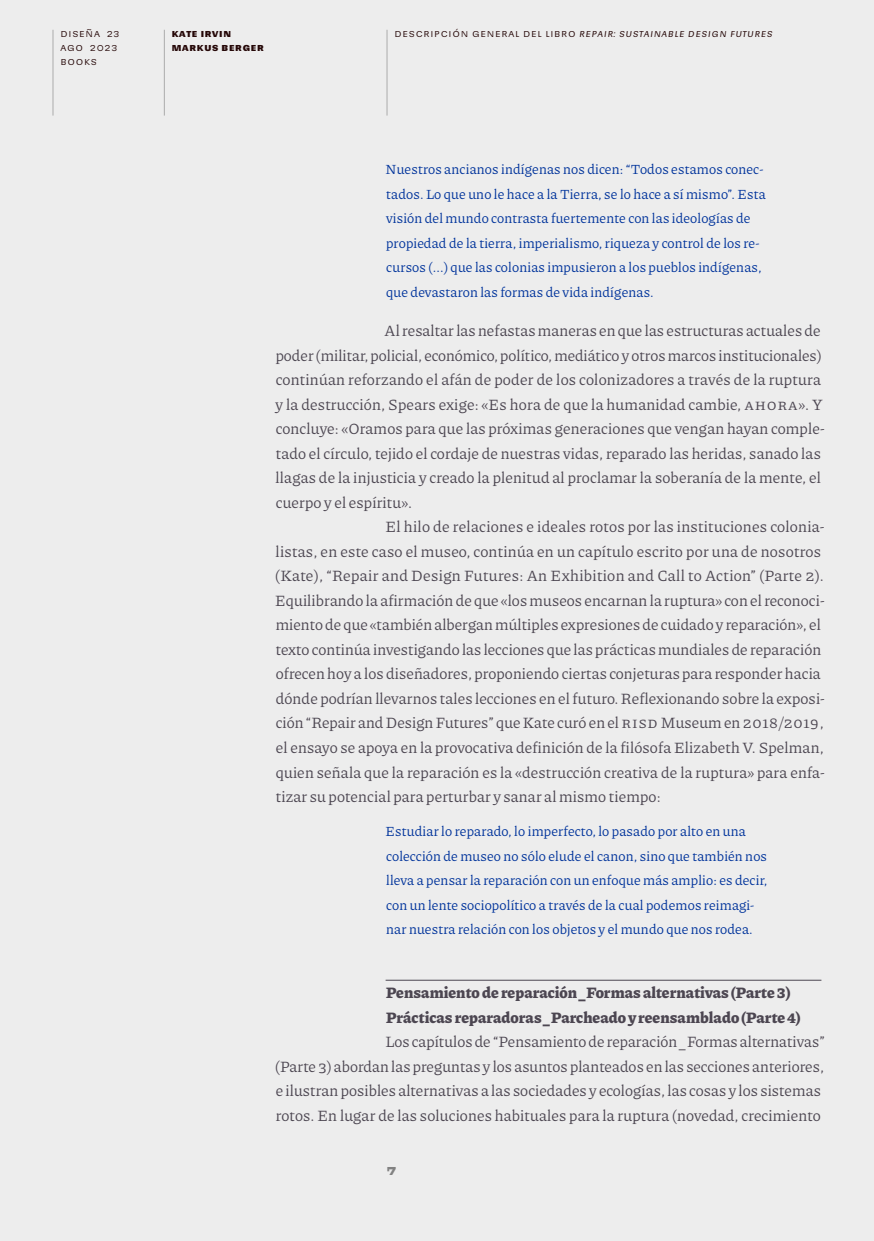
<style>
.page{position:relative;width:874px;height:1241px;background:#fff}
.page>*{position:absolute;margin:0;border:0;box-sizing:border-box;transform-origin:0 0}
.Texto_con_sangría{font:15.75px/24.5px "Piazzolla";letter-spacing:.005em;color:#4c4651}
.Subtítulo_I_sin__r{font:800 15.75px "Piazzolla";letter-spacing:.005em;color:#4c4651}
.Subtítulo_I{font:800 15.75px "Piazzolla";letter-spacing:.005em;color:#4c4651}
.cita{font:14px/24.5px "Piazzolla";letter-spacing:.01em;color:#00339b}
.t1{font:700 14px "Sudamerican Grotesk";color:#828282}
.t2{font:italic 10.5px "Sudamerican Grotesk";letter-spacing:.07em;color:#260808}
.t3{font:700 10.5px/14px "Sudamerican Grotesk";letter-spacing:.07em;color:#260808}
.t4{font:10.5px/14px "Sudamerican Grotesk";letter-spacing:.07em;color:#260808}
.s1{font-style:normal}
</style>
<div class="page">
<div style="left:0;top:0;width:873px;height:1240px;background:#ededed"></div>
<hr style="left:52px;top:30px;width:1px;height:85px;background:#ababab">
<hr style="left:164px;top:30px;width:1px;height:85px;background:#ababab">
<hr style="left:386px;top:30px;width:1px;height:85px;background:#ababab">
<hr style="left:385px;top:979px;width:436px;height:1px;background:#4c4651">
<p class="t4" style="left:60px;top:26px;width:60px">Diseña 23</p>
<p class="t2" style="left:394px;top:24px;width:379px"><span class="s1">Descripción general d el libro</span> Repair: Sustainable Design Futures</p>
<p class="t4" style="left:60px;top:40px;width:58px">ago 2023<br>Books</p>
<p class="t3" style="left:172px;top:26px;width:93px">Kate Irvin<br>Markus Berger</p>
<p class="cita" style="left:385px;top:157px;width:381px">Nuestros ancianos indígenas nos dicen: “Todos estamos conec&shy;tados. Lo que uno le hace a la Tierra, se lo hace a sí mismo”. Esta visión del mundo contrasta fuertemente con las ideologías de propiedad de la tierra, imperialismo, riqueza y control de los re&shy;cursos (...) que las colonias impusieron a los pueblos indígenas, que devastaron las formas de vida indígenas.</p>
<p class="Texto_con_sangría" style="left:275px;top:318px;width:550px;text-indent:109px">Al resaltar las nefastas maneras en que las estructuras actuales de poder (militar, policial, económico, político, mediático y otros marcos institucionales) continúan reforzando el afán de poder de los colonizadores a través de la ruptura y la destrucción, Spears exige: «Es hora de que la humanidad cambie, AHORA». Y concluye: «Oramos para que las próximas generaciones que vengan hayan comple&shy;tado el círculo, tejido el cordaje de nuestras vidas, reparado las heridas, sanado las llagas de la injusticia y creado la plenitud al proclamar la soberanía de la mente, el cuerpo y el espíritu».</p>
<p class="Texto_con_sangría" style="left:275px;top:514px;width:550px;text-indent:110px">El hilo de relaciones e ideales rotos por las instituciones colonia&shy;listas, en este caso el museo, continúa en un capítulo escrito por una de nosotros (Kate), “Repair and Design Futures: An Exhibition and Call to Action” (Parte 2).<br>Equilibrando la afirmación de que «los museos encarnan la ruptura» con el reconoci&shy;miento de que «también albergan múltiples expresiones de cuidado y reparación», el texto continúa investigando las lecciones que las prácticas mundiales de reparación ofrecen hoy a los diseñadores, proponiendo ciertas conjeturas para responder hacia dónde podrían llevarnos tales lecciones en el futuro. Reflexionando sobre la exposi&shy;ción “Repair and Design Futures” que Kate curó en el RISD Museum en 2018/2019, el ensayo se apoya en la provocativa definición de la filósofa Elizabeth V. Spelman, quien señala que la reparación es la «destrucción creativa de la ruptura» para enfa&shy;tizar su potencial para perturbar y sanar al mismo tiempo:</p>
<p class="cita" style="left:385px;top:818px;width:383px">Estudiar lo reparado, lo imperfecto, lo pasado por alto en una colección de museo no sólo elude el canon, sino que también nos lleva a pensar la reparación con un enfoque más amplio: es decir, con un lente sociopolítico a través de la cual podemos reimagi&shy;nar nuestra relación con los objetos y el mundo que nos rodea.</p>
<p class="Subtítulo_I" style="left:386px;top:981px;width:405px">Pensamiento de reparación_Formas alternativas (Parte 3)</p>
<p class="Subtítulo_I_sin__r" style="left:386px;top:1005px;width:416px">Prácticas reparadoras_Parcheado y reensamblado (Parte 4)</p>
<p class="Texto_con_sangría" style="left:275px;top:1028px;width:550px;text-indent:110px">Los capítulos de “Pensamiento de reparación_Formas alternativas” (Parte 3) abordan las preguntas y los asuntos planteados en las secciones anteriores, e ilustran posibles alternativas a las sociedades y ecologías, las cosas y los sistemas rotos. En lugar de las soluciones habituales para la ruptura (novedad, crecimiento</p>
<p class="t1" style="left:386px;top:1158px;width:12px">7</p>
</div>
